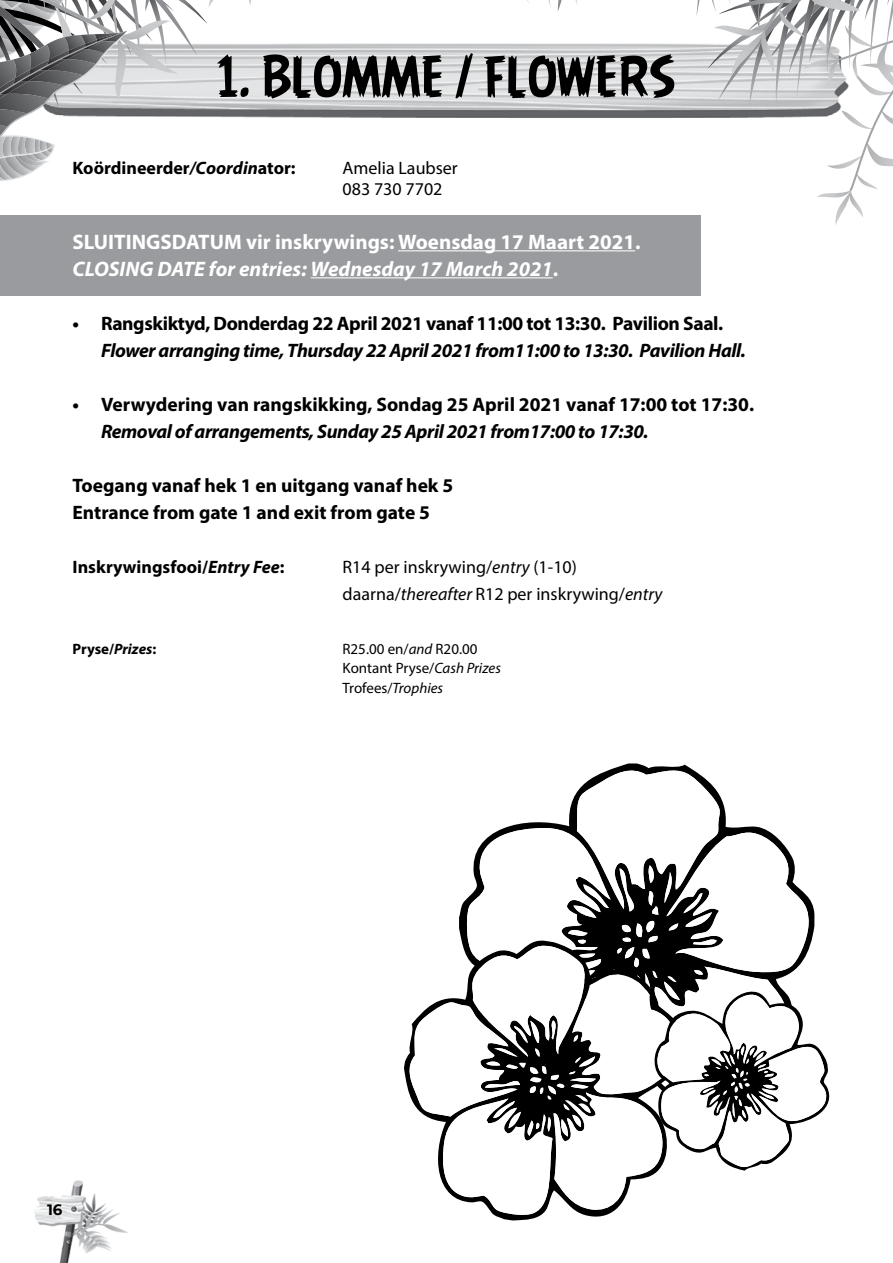
<style>
.page{position:relative;width:893px;height:1263px;background:#fff}
.page>*{position:absolute;margin:0;border:0;box-sizing:border-box;transform-origin:0 0}
.t1{font:52.5px "Angry Birds";color:#000}
.t2{font:700 21px/27px "Myriad Pro";color:#fff}
.t3{font:700 19.5px/27px "Myriad Pro";color:#000}
.t4{font:italic 700 19.5px "Myriad Pro";letter-spacing:-.02em;color:#000}
.t5{font:700 19.5px "Myriad Pro";letter-spacing:-.02em;color:#000}
.t6{font:18px/21px "Myriad Pro";color:#000}
.t7{font:700 18px "Myriad Pro";color:#000}
.t8{font:15px/19.5px "Myriad Pro";color:#000}
.t9{font:700 15px "Myriad Pro";letter-spacing:-.005em;color:#000}
.t10{font:700 15px "Montserrat";color:#000}
.s1{font-style:italic}
</style>
<div class="page">
<img style="left:34px;top:1180px;width:94px;height:83px">
<img style="left:214px;top:43px;width:494px;height:75px">
<div style="left:0;top:215px;width:700px;height:81px;background:#999b9e"></div>
<svg style="left:406px;top:765px;width:424px;height:450px"></svg>
<hr style="left:398px;top:250px;width:237px;height:1px;background:#fff">
<hr style="left:311px;top:277px;width:242px;height:1px;background:#fff">
<svg style="left:558px;top:0;width:4px;height:11px"></svg>
<svg style="left:697px;top:0;width:3px;height:13px"></svg>
<svg style="left:708px;top:0;width:185px;height:225px"></svg>
<svg style="left:0;top:0;width:214px;height:181px"></svg>
<h1 class="t1" style="left:215px;top:41px;width:462px">1. BLOMME / FLOWERS</h1>
<p class="t7" style="left:73px;top:156px;width:225px">Koördineerder<span class="s1">/Coordin</span>ator:</p>
<p class="t6" style="left:343px;top:157px;width:117px">Amelia Laubser<br>083 730 7702</p>
<p class="t2" style="left:73px;top:227px;width:570px">SLUITINGSDATUM vir inskrywings: Woensdag 17 Maart 2021.<br><span class="s1">CLOSING DATE for entries: Wednesday 17 March 2021</span>.</p>
<p class="t5" style="left:73px;top:310px;width:652px">• Rangskiktyd, Donderdag 22 April 2021 vanaf 11:00 tot 13:30. Pavilion Saal.</p>
<p class="t4" style="left:101px;top:337px;width:646px">Flower arranging time, Thursday 22 April 2021 from11:00 to 13:30. Pavilion Hall.</p>
<p class="t3" style="left:73px;top:390px;width:683px">• Verwydering van rangskikking, Sondag 25 April 2021 vanaf 17:00 tot 17:30.</p>
<p class="t4" style="left:101px;top:418px;width:549px">Removal of arrangements, Sunday 25 April 2021 from17:00 to 17:30.</p>
<p class="t3" style="left:73px;top:471px;width:382px">Toegang vanaf hek 1 en uitgang vanaf hek 5<br>Entrance from gate 1 and exit from gate 5</p>
<p class="t7" style="left:73px;top:555px;width:214px">Inskrywingsfooi/<span class="s1">Entry Fee</span>:</p>
<p class="t6" style="left:343px;top:553px;width:321px;line-height:27px">R14 per inskrywing/<span class="s1">entry</span> (1-10) daarna/<span class="s1">thereafter</span> R12 per inskrywing/<span class="s1">entry</span></p>
<p class="t9" style="left:73px;top:639px;width:85px">Pryse/<span class="s1">Prizes</span>:</p>
<p class="t8" style="left:343px;top:639px;width:160px">R25.00 en/<span class="s1">and</span> R20.00<br>Kontant Pryse/<span class="s1">Cash Prizes<br></span>Trofees/<span class="s1">Trophies</span></p>
<p class="t10" style="left:47px;top:1199px;width:17px">16</p>
</div>
